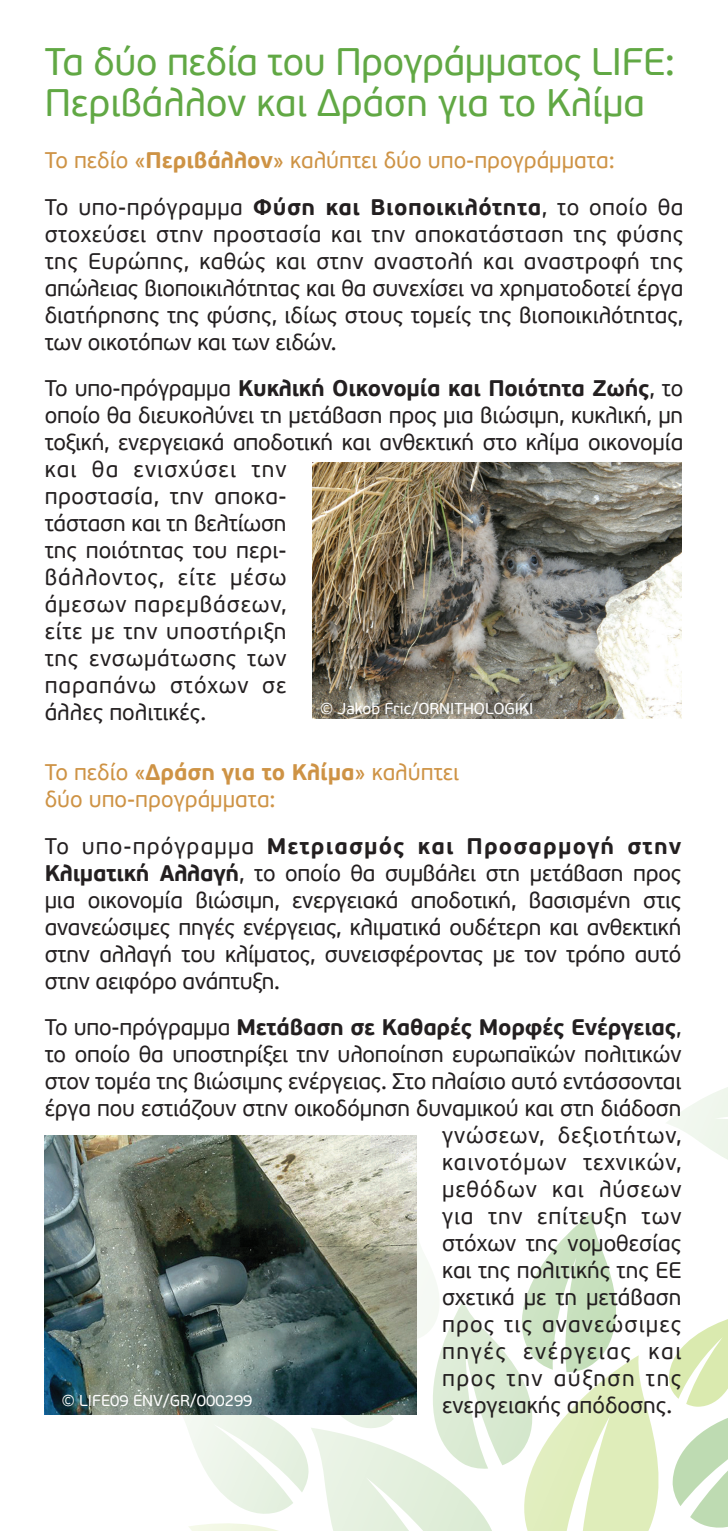
<style>
.page{position:relative;width:728px;height:1531px;background:#fff}
.page>*{position:absolute;margin:0;border:0;box-sizing:border-box;transform-origin:0 0}
.t1{font:38.25px/40.5px "PF Beau Sans Pro";letter-spacing:-.01em;color:#61a844}
.t2{font:22.5px/27px "PF Beau Sans Pro";color:#231f20;text-align:justify}
.t3{font:22.5px/46.1px "PF Beau Sans Pro";color:#ce9345}
.t4{font:22.5px "PF Beau Sans Pro";letter-spacing:.04em;color:#231f20}
.t5{font:700 22.5px "PF Beau Sans Pro";letter-spacing:-.01em;color:#231f20}
.t6{font:22.5px "PF Beau Sans Pro";letter-spacing:.07em;color:#231f20}
.t7{font:22.5px "PF Beau Sans Pro";letter-spacing:.05em;color:#231f20}
.t8{font:15.75px "PF Beau Sans Pro";color:#fff}
.s1{font-weight:700}
.s2{color:#231f20}
.s3{font-weight:700;color:#231f20}
.s4{font-weight:400}
</style>
<div class="page">
<svg style="left:173px;top:1212px;width:554px;height:319px"></svg>
<svg style="left:666px;top:1088px;width:61px;height:71px"></svg>
<img style="left:45px;top:1135px;width:371px;height:279px">
<img style="left:312px;top:462px;width:369px;height:256px">
<h1 class="t1" style="left:45px;top:43px;width:631px">Τα δύο πεδία του Προγράμματος LIFE:<br>Περιβάλλον και Δράση για το Κλίμα</h1>
<p class="t3" style="left:45px;top:138px;width:639px">Το πεδίο «<span class="s1">Περιβάλλον</span>» καλύπτει δύο υπο-προγράμματα:<br><span class="s2">Το υπο-πρόγραμμα</span> <span class="s3">Φύση και Βιοποικιλότητα</span><span class="s2">, το οποίο θα</span></p>
<p class="t2" style="left:45px;top:221px;width:639px">στοχεύσει στην προστασία και την αποκατάσταση της φύσης της Ευρώπης, καθώς και στην αναστολή και αναστροφή της απώλειας βιοποικιλότητας και θα συνεχίσει να χρηματοδοτεί έργα διατήρησης της φύσης, ιδίως στους τομείς της βιοποικιλότητας, των οικοτόπων και των ειδών.</p>
<p class="t2" style="left:45px;top:375px;width:639px;text-align:left">Το υπο-πρόγραμμα <span class="s1">Κυκλική Οικονομία και Ποιότητα Ζωής</span>, το οποίο θα διευκολύνει τη μετάβαση προς μια βιώσιμη, κυκλική, μη τοξική, ενεργειακά αποδοτική και ανθεκτική στο κλίμα οικονομία και θα ενισχύσει την<br>προστασία, την αποκα-<br>τάσταση και τη βελτίωση<br>της ποιότητας του περι-<br>βάλλοντος, είτε μέσω<br>άμεσων παρεμβάσεων,<br>είτε με την υποστήριξη<br>της ενσωμάτωσης των<br>παραπάνω στόχων σε<br>άλλες πολιτικές.</p>
<p class="t3" style="left:45px;top:760px;width:416px;line-height:27px">Το πεδίο «<span class="s1">Δράση για το Κλίμα</span>» καλύπτει δύο υπο-προγράμματα:</p>
<p class="t2" style="left:45px;top:833px;width:637px">Το υπο-πρόγραμμα <span class="s1">Μετριασμός και Προσαρμογή στην Κλιματική Αλλαγή</span>, το οποίο θα συμβάλει στη μετάβαση προς μια οικονομία βιώσιμη, ενεργειακά αποδοτική, βασισμένη στις ανανεώσιμες πηγές ενέργειας, κλιματικά ουδέτερη και ανθεκτική στην αλλαγή του κλίματος, συνεισφέροντας με τον τρόπο αυτό στην αειφόρο ανάπτυξη.</p>
<p class="t5" style="left:45px;top:1013px;width:637px"><span class="s4">Το υπο-πρόγραμμα</span> Μετάβαση σε Καθαρές Μορφές Ενέργειας<span class="s4">,</span></p>
<p class="t2" style="left:45px;top:1041px;width:637px">το οποίο θα υποστηρίξει την υλοποίηση ευρωπαϊκών πολιτικών</p>
<p class="t2" style="left:45px;top:1068px;width:637px">στον τομέα της βιώσιμης ενέργειας. Στο πλαίσιο αυτό εντάσσονται</p>
<p class="t2" style="left:45px;top:1095px;width:637px">έργα που εστιάζουν στην οικοδόμηση δυναμικού και στη διάδοση</p>
<p class="t4" style="left:441px;top:1122px;width:241px">γνώσεων, δεξιοτήτων,</p>
<p class="t4" style="left:441px;top:1149px;width:241px">καινοτόμων τεχνικών,</p>
<p class="t4" style="left:441px;top:1176px;width:241px">μεθόδων και λύσεων</p>
<p class="t4" style="left:441px;top:1203px;width:241px">για την επίτευξη των</p>
<p class="t2" style="left:441px;top:1230px;width:241px">στόχων της νομοθεσίας</p>
<p class="t2" style="left:441px;top:1257px;width:241px">και της πολιτικής της ΕΕ</p>
<p class="t2" style="left:441px;top:1284px;width:241px">σχετικά με τη μετάβαση</p>
<p class="t7" style="left:441px;top:1311px;width:241px">προς τις ανανεώσιμες</p>
<p class="t6" style="left:441px;top:1338px;width:241px">πηγές ενέργειας και</p>
<p class="t6" style="left:441px;top:1365px;width:241px">προς την αύξηση της</p>
<p class="t2" style="left:441px;top:1392px;width:231px">ενεργειακής απόδοσης.</p>
<p class="t8" style="left:320px;top:700px;width:214px">© Jakob Fric/ORNITHOLOGIKI</p>
<p class="t8" style="left:62px;top:1391px;width:192px">© LIFE09 ENV/GR/000299</p>
</div>
